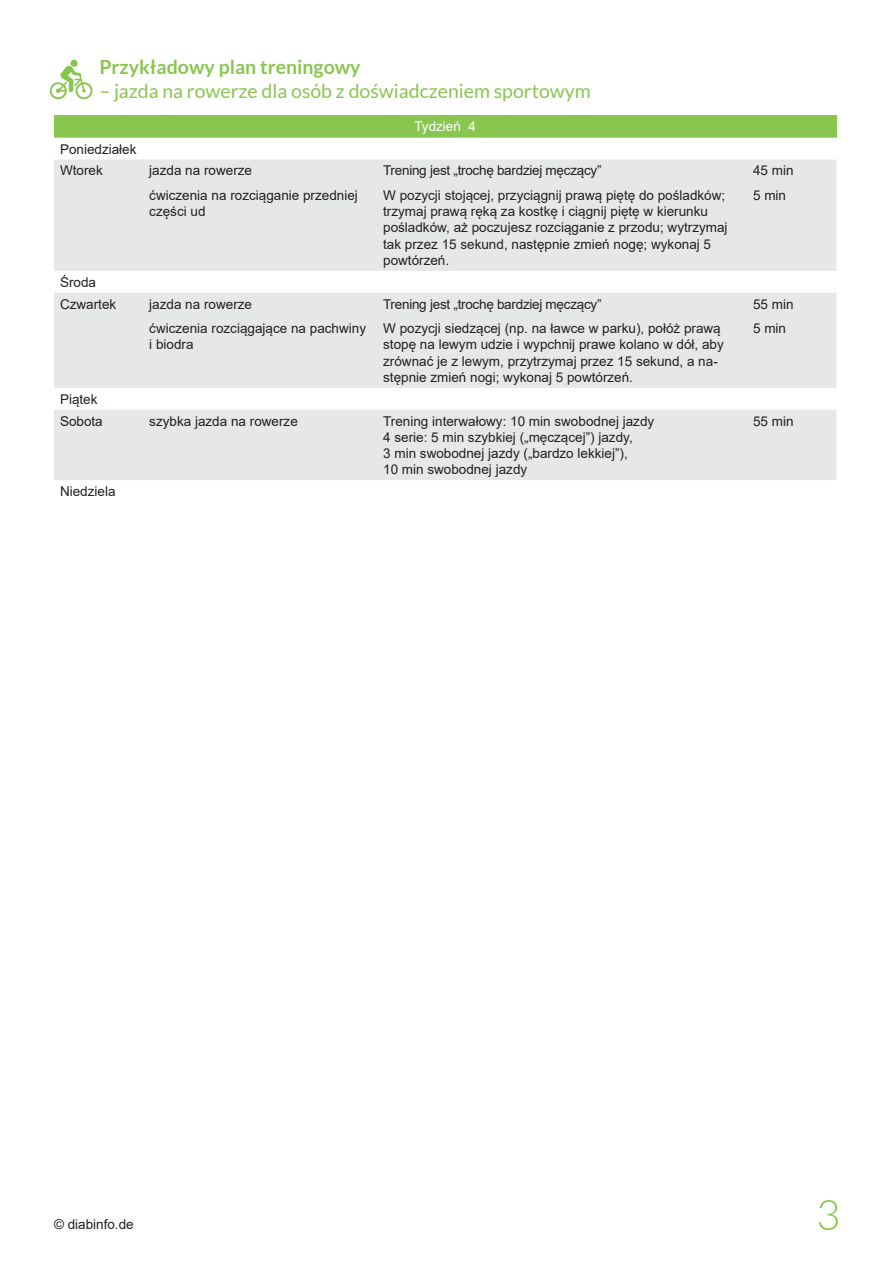
<style>
.page{position:relative;width:893px;height:1263px;background:#fff}
.page>*{position:absolute;margin:0;border:0;box-sizing:border-box;transform-origin:0 0}
.t1{font:19.5px "Lato";color:#89c650}
.t2{font:700 19.5px "Lato";color:#89c650}
.t3{font:13.5px/16.2px "Arial";color:#231f20}
.t4{font:13.5px "Arial";letter-spacing:-.02em;color:#231f20}
.t5{font:13.5px "Arial";color:#fff}
</style>
<div class="page">
<svg style="left:49px;top:65px;width:44px;height:35px"></svg>
<div style="left:70px;top:60px;width:8px;height:7px;background:#89c650;border-radius:50%"></div>
<div style="left:54px;top:115px;width:782px;height:23px;background:#89c650"></div>
<svg style="left:54px;top:159px;width:782px;height:321px;background:#e9eaec"></svg>
<svg style="left:819px;top:1200px;width:19px;height:30px"></svg>
<p class="t2" style="left:99px;top:56px;width:263px">Przykładowy plan treningowy</p>
<p class="t1" style="left:99px;top:80px;width:493px">– jazda na rowerze dla osób z doświadczeniem sportowym</p>
<p class="t5" style="left:414px;top:117px;width:63px">Tydzień 4</p>
<p class="t3" style="left:60px;top:141px;width:78px">Poniedziałek</p>
<p class="t3" style="left:60px;top:162px;width:44px">Wtorek</p>
<p class="t3" style="left:149px;top:162px;width:104px">jazda na rowerze</p>
<p class="t3" style="left:149px;top:187px;width:210px">ćwiczenia na rozciąganie przedniej części ud</p>
<p class="t4" style="left:383px;top:161px;width:220px">Trening jest „trochę bardziej męczący”</p>
<p class="t3" style="left:383px;top:187px;width:346px">W pozycji stojącej, przyciągnij prawą piętę do pośladków; trzymaj prawą ręką za kostkę i ciągnij piętę w kierunku pośladków, aż poczujesz rozciąganie z przodu; wytrzymaj tak przez 15 sekund, następnie zmień nogę; wykonaj 5 powtórzeń.</p>
<p class="t3" style="left:60px;top:274px;width:38px">Środa</p>
<p class="t3" style="left:60px;top:296px;width:58px">Czwartek</p>
<p class="t3" style="left:149px;top:296px;width:104px">jazda na rowerze</p>
<p class="t3" style="left:149px;top:320px;width:218px">ćwiczenia rozciągające na pachwiny i biodra</p>
<p class="t4" style="left:383px;top:294px;width:220px">Trening jest „trochę bardziej męczący”</p>
<p class="t3" style="left:383px;top:320px;width:342px">W pozycji siedzącej (np. na ławce w parku), połóż prawą stopę na lewym udzie i wypchnij prawe kolano w dół, aby zrównać je z lewym, przytrzymaj przez 15 sekund, a na&shy;stępnie zmień nogi; wykonaj 5 powtórzeń.</p>
<p class="t3" style="left:60px;top:391px;width:39px">Piątek</p>
<p class="t3" style="left:60px;top:413px;width:44px">Sobota</p>
<p class="t3" style="left:149px;top:413px;width:150px">szybka jazda na rowerze</p>
<p class="t3" style="left:383px;top:413px;width:273px">Trening interwałowy: 10 min swobodnej jazdy</p>
<p class="t3" style="left:383px;top:429px;width:251px">4 serie: 5 min szybkiej („męczącej”) jazdy,<br>3 min swobodnej jazdy („bardzo lekkiej”),<br>10 min swobodnej jazdy</p>
<p class="t3" style="left:60px;top:483px;width:57px">Niedziela</p>
<p class="t3" style="left:753px;top:162px;width:42px">45 min</p>
<p class="t3" style="left:753px;top:187px;width:35px">5 min</p>
<p class="t3" style="left:753px;top:296px;width:42px">55 min</p>
<p class="t3" style="left:753px;top:320px;width:35px">5 min</p>
<p class="t3" style="left:753px;top:413px;width:42px">55 min</p>
<p class="t3" style="left:54px;top:1216px;width:81px">© diabinfo.de</p>
</div>
